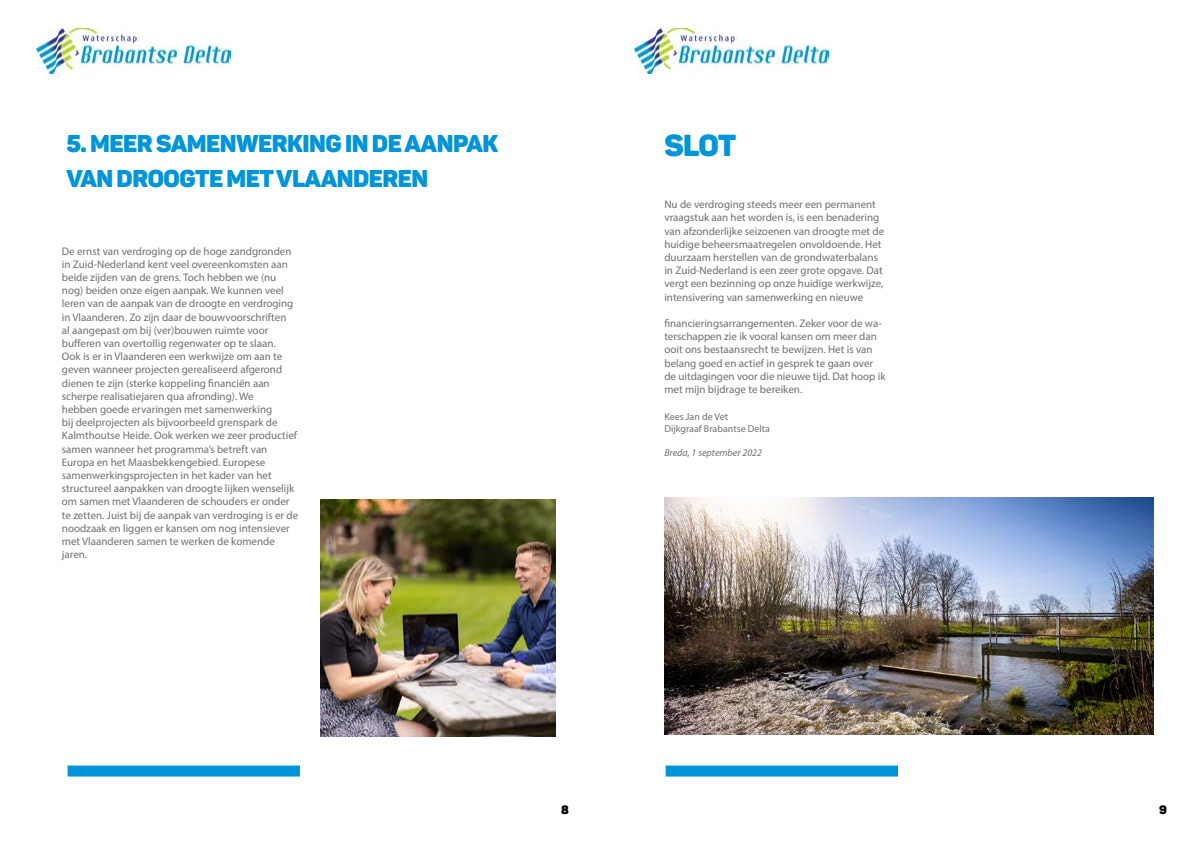
<style>
.page{position:relative;width:1191px;height:842px;background:#fff}
.page>*{position:absolute;margin:0;border:0;box-sizing:border-box;transform-origin:0 0}
.t1{font:30px "Panton Black Caps";color:#0094d9}
.t2{font:24px/35px "Panton Black Caps";letter-spacing:-.02em;color:#0094d9}
.t3{font:12px "Panton Black Caps";color:#000}
.t4{font:11px/13.2px "Myriad Pro";color:#706f6f}
.t5{font:10px/12px "Myriad Pro";color:#706f6f}
.t6{font:italic 10px "Myriad Pro";color:#706f6f}
</style>
<div class="page">
<img style="left:36px;top:28px;width:194px;height:46px">
<img style="left:320px;top:500px;width:235px;height:237px">
<div style="left:68px;top:765px;width:232px;height:11px;background:#0094d9"></div>
<img style="left:664px;top:497px;width:489px;height:237px">
<img style="left:634px;top:28px;width:194px;height:46px">
<div style="left:665px;top:765px;width:233px;height:11px;background:#0094d9"></div>
<h2 class="t2" style="left:66px;top:125px;width:433px">5. MEER SAMENWERKING IN DE AANPAK<br>VAN DROOGTE MET VLAANDEREN</h2>
<p class="t4" style="left:62px;top:244px;width:238px">De ernst van verdroging op de hoge zandgronden in Zuid-Nederland kent veel overeenkomsten aan beide zijden van de grens. Toch hebben we (nu nog) beiden onze eigen aanpak. We kunnen veel leren van de aanpak van de droogte en verdroging in Vlaanderen. Zo zijn daar de bouwvoorschriften<br>al aangepast om bij (ver)bouwen ruimte voor bufferen van overtollig regenwater op te slaan.<br>Ook is er in Vlaanderen een werkwijze om aan te geven wanneer projecten gerealiseerd afgerond dienen te zijn (sterke koppeling financiën aan scherpe realisatiejaren qua afronding). We<br>hebben goede ervaringen met samenwerking<br>bij deelprojecten als bijvoorbeeld grenspark de Kalmthoutse Heide. Ook werken we zeer productief samen wanneer het programma’s betreft van Europa en het Maasbekkengebied. Europese samenwerkingsprojecten in het kader van het structureel aanpakken van droogte lijken wenselijk om samen met Vlaanderen de schouders er onder te zetten. Juist bij de aanpak van verdroging is er de noodzaak en liggen er kansen om nog intensiever met Vlaanderen samen te werken de komende jaren.</p>
<h1 class="t1" style="left:664px;top:126px;width:73px">SLOT</h1>
<p class="t4" style="left:664px;top:198px;width:221px">Nu de verdroging steeds meer een permanent vraagstuk aan het worden is, is een benadering van afzonderlijke seizoenen van droogte met de huidige beheersmaatregelen onvoldoende. Het duurzaam herstellen van de grondwaterbalans in Zuid-Nederland is een zeer grote opgave. Dat vergt een bezinning op onze huidige werkwijze, intensivering van samenwerking en nieuwe</p>
<p class="t4" style="left:664px;top:316px;width:223px">financieringsarrangementen. Zeker voor de wa&shy;terschappen zie ik vooral kansen om meer dan ooit ons bestaansrecht te bewijzen. Het is van belang goed en actief in gesprek te gaan over de uitdagingen voor die nieuwe tijd. Dat hoop ik met mijn bijdrage te bereiken.</p>
<p class="t5" style="left:664px;top:411px;width:107px">Kees Jan de Vet<br>Dijkgraaf Brabantse Delta</p>
<p class="t6" style="left:664px;top:447px;width:99px">Breda, 1 september 2022</p>
<p class="t3" style="left:561px;top:802px;width:9px">8</p>
<p class="t3" style="left:1159px;top:802px;width:9px">9</p>
</div>
